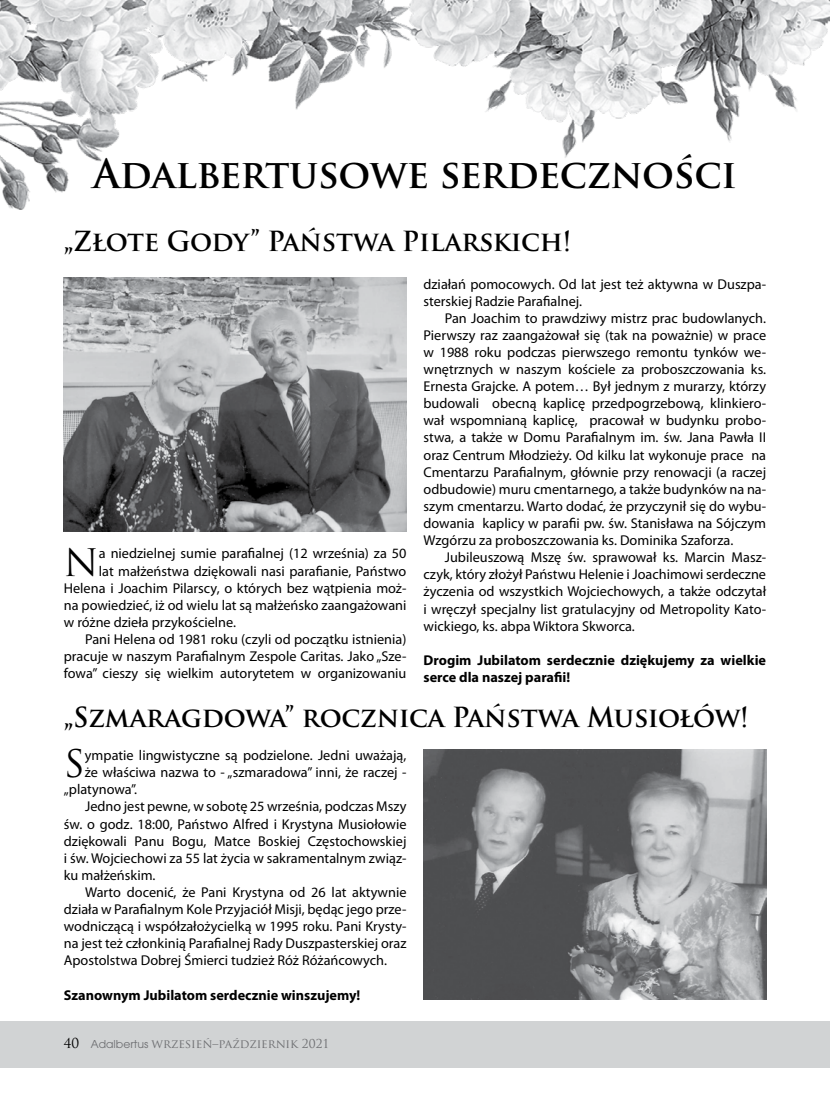
<style>
.page{position:relative;width:830px;height:1106px;background:#fff}
.page>*{position:absolute;margin:0;border:0;box-sizing:border-box;transform-origin:0 0}
.t1{font:700 39px "Trajan Pro";letter-spacing:-.01em;color:#000}
.t2{font:36.9px "Trajan Pro";color:#000}
.t3{font:700 27px "Trajan Pro";letter-spacing:-.01em;color:#000}
.t4{font:14.25px/17.1px "Myriad Pro";color:#000;text-align:justify}
.t5{font:700 14.25px/17.1px "Myriad Pro";color:#000}
.t6{font:12px "Trajan Pro";color:#6d6e71}
.s1{font-size:13.5px;color:#000}
.s2{font-family:"Avant Gar Got Itc TEE"}
</style>
<div class="page">
<div style="left:0;top:1020px;width:829px;height:47px;background:#d1d3d4"></div>
<img style="left:64px;top:278px;width:342px;height:253px">
<img style="left:423px;top:749px;width:342px;height:250px">
<img style="left:0;top:0;width:829px;height:209px">
<h1 class="t1" style="left:93px;top:149px;width:645px">Adalbertusowe serdeczności</h1>
<h3 class="t3" style="left:64px;top:224px;width:509px">„Złote Gody” Państwa Pilarskich!</h3>
<p class="t4" style="left:423px;top:275px;width:344px">działań pomocowych. Od lat jest też aktywna w Duszpa&shy;sterskiej Radzie Parafialnej.</p>
<p class="t4" style="left:423px;top:309px;width:344px;text-indent:21px">Pan Joachim to prawdziwy mistrz prac budowlanych.<br>Pierwszy raz zaangażował się (tak na poważnie) w prace w 1988 roku podczas pierwszego remontu tynków we&shy;wnętrznych w naszym kościele za proboszczowania ks.<br>Ernesta Grajcke. A potem… Był jednym z murarzy, którzy budowali obecną kaplicę przedpogrzebową, klinkiero&shy;wał wspomnianą kaplicę, pracował w budynku probo&shy;stwa, a także w Domu Parafialnym im. św. Jana Pawła II oraz Centrum Młodzieży. Od kilku lat wykonuje prace na Cmentarzu Parafialnym, głównie przy renowacji (a raczej odbudowie) muru cmentarnego, a także budynków na na&shy;szym cmentarzu. Warto dodać, że przyczynił się do wybu&shy;dowania kaplicy w parafii pw. św. Stanisława na Sójczym Wzgórzu za proboszczowania ks. Dominika Szaforza.</p>
<p class="t4" style="left:423px;top:548px;width:344px;text-indent:21px">Jubileuszową Mszę św. sprawował ks. Marcin Masz&shy;czyk, który złożył Państwu Helenie i Joachimowi serdeczne życzenia od wszystkich Wojciechowych, a także odczytał i wręczył specjalny list gratulacyjny od Metropolity Kato&shy;wickiego, ks. abpa Wiktora Skworca.</p>
<p class="t5" style="left:423px;top:651px;width:344px">Drogim Jubilatom serdecznie dziękujemy za wielkie serce dla naszej parafii!</p>
<h3 class="t3" style="left:64px;top:700px;width:686px">„Szmaragdowa” rocznica Państwa Musiołów!</h3>
<h2 class="t2" style="left:64px;top:740px;width:23px">S</h2>
<p class="t4" style="left:85px;top:746px;width:323px">ympatie lingwistyczne są podzielone. Jedni uważają,</p>
<h2 class="t2" style="left:64px;top:538px;width:37px">N</h2>
<p class="t4" style="left:99px;top:545px;width:309px">a niedzielnej sumie parafialnej (12 września) za 50</p>
<p class="t4" style="left:99px;top:562px;width:309px">lat małżeństwa dziękowali nasi parafianie, Państwo</p>
<p class="t4" style="left:64px;top:579px;width:344px">Helena i Joachim Pilarscy, o których bez wątpienia moż-</p>
<p class="t4" style="left:64px;top:596px;width:344px">na powiedzieć, iż od wielu lat są małżeńsko zaangażowani</p>
<p class="t4" style="left:64px;top:613px;width:174px">w różne dzieła przykościelne.</p>
<p class="t4" style="left:85px;top:630px;width:322px">Pani Helena od 1981 roku (czyli od początku istnienia)</p>
<p class="t4" style="left:64px;top:647px;width:344px">pracuje w naszym Parafialnym Zespole Caritas. Jako „Sze-</p>
<p class="t4" style="left:64px;top:664px;width:344px">fowa” cieszy się wielkim autorytetem w organizowaniu</p>
<p class="t4" style="left:85px;top:763px;width:323px">że właściwa nazwa to - „szmaradowa” inni, że raczej -</p>
<p class="t4" style="left:64px;top:780px;width:75px">„platynowa”.</p>
<p class="t4" style="left:85px;top:798px;width:323px">Jedno jest pewne, w sobotę 25 września, podczas Mszy</p>
<p class="t4" style="left:64px;top:815px;width:344px">św. o godz. 18:00, Państwo Alfred i Krystyna Musiołowie</p>
<p class="t4" style="left:64px;top:832px;width:344px">dziękowali Panu Bogu, Matce Boskiej Częstochowskiej</p>
<p class="t4" style="left:64px;top:849px;width:344px">i św. Wojciechowi za 55 lat życia w sakramentalnym związ-</p>
<p class="t4" style="left:64px;top:866px;width:93px">ku małżeńskim.</p>
<p class="t4" style="left:85px;top:883px;width:323px">Warto docenić, że Pani Krystyna od 26 lat aktywnie</p>
<p class="t4" style="left:64px;top:900px;width:344px">działa w Parafialnym Kole Przyjaciół Misji, będąc jego prze-</p>
<p class="t4" style="left:64px;top:917px;width:344px">wodniczącą i współzałożycielką w 1995 roku. Pani Krysty-</p>
<p class="t4" style="left:64px;top:934px;width:344px">na jest też członkinią Parafialnej Rady Duszpasterskiej oraz</p>
<p class="t4" style="left:64px;top:951px;width:324px">Apostolstwa Dobrej Śmierci tudzież Róż Różańcowych.</p>
<p class="t5" style="left:64px;top:985px;width:298px">Szanownym Jubilatom serdecznie winszujemy!</p>
<p class="t6" style="left:64px;top:1035px;width:267px"><span class="s1">40</span> <span class="s2">Adalbertus</span> wrzesień–październik 2021</p>
</div>
